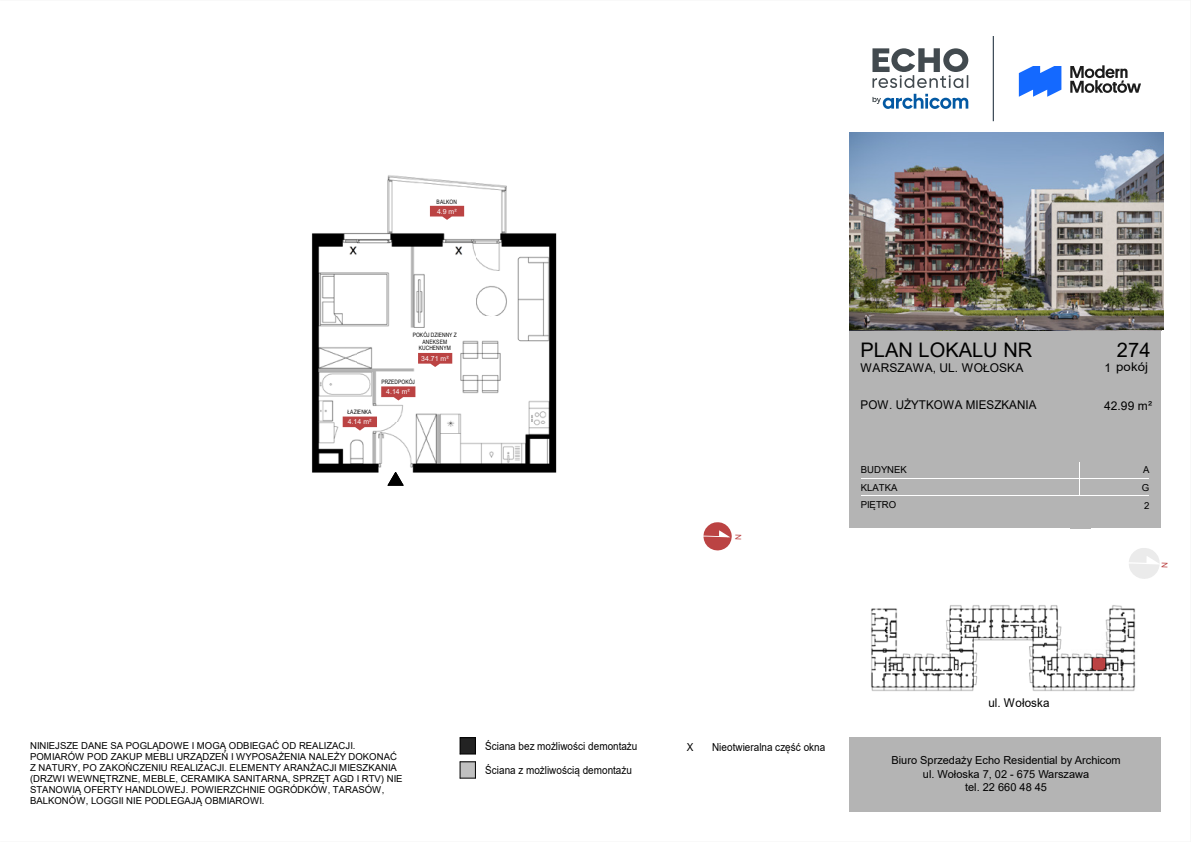
<style>
.page{position:relative;width:1191px;height:842px;background:#fff}
.page>*{position:absolute;margin:0;border:0;box-sizing:border-box;transform-origin:0 0}
.t1{font:20.1px "Arial";color:#000}
.t2{font:12.1px "Arial";letter-spacing:.005em;color:#000}
.t3{font:12.1px "Arial";letter-spacing:.005em;color:#000;scale:.96 1}
.t4{font:12px/13.5px "Arial";letter-spacing:.005em;color:#000;text-align:center}
.t5{font:11px/24px "Arial";color:#000;scale:.9 1}
.t6{font:11px/13.2px "Arial";color:#000;text-align:center}
.t7{font:9.6px/10.9px "Arial";color:#000}
.t8{font:7px "Arial";letter-spacing:.015em;color:#fcfcfc}
.t9{font:6px/6.9px "Arial Narrow";letter-spacing:.01em;color:#000;text-align:center}
</style>
<div class="page">
<img style="left:311px;top:132px;width:853px;height:647px">
<svg style="left:418px;top:353px;width:34px;height:14px"></svg>
<svg style="left:381px;top:386px;width:34px;height:14px"></svg>
<svg style="left:343px;top:417px;width:34px;height:14px"></svg>
<svg style="left:430px;top:206px;width:34px;height:14px"></svg>
<img style="left:849px;top:132px;width:312px;height:199px">
<hr style="left:0;top:0;width:1191px;height:1px;background:#f5f5f5">
<hr style="left:1190px;top:0;width:1px;height:842px;background:#f5f5f5">
<hr style="left:0;top:841px;width:1191px;height:1px;background:#f5f5f5">
<div style="left:792px;top:115px;width:57px;height:241px;background:#fff"></div>
<svg style="left:460px;top:762px;width:16px;height:17px"></svg>
<svg style="left:460px;top:738px;width:16px;height:17px"></svg>
<div style="left:849px;top:738px;width:312px;height:74px;background:#b4b4b4"></div>
<div style="left:861px;top:461px;width:218px;height:17px;background:#b4b4b4"></div>
<div style="left:1081px;top:461px;width:69px;height:17px;background:#b4b4b4"></div>
<div style="left:1150px;top:461px;width:11px;height:50px;background:#b4b4b4"></div>
<div style="left:1081px;top:479px;width:80px;height:16px;background:#b4b4b4"></div>
<div style="left:861px;top:479px;width:218px;height:16px;background:#b4b4b4"></div>
<div style="left:849px;top:461px;width:12px;height:50px;background:#b4b4b4"></div>
<div style="left:1070px;top:512px;width:21px;height:16px;background:#b4b4b4"></div>
<div style="left:1081px;top:496px;width:80px;height:32px;background:#b4b4b4"></div>
<div style="left:849px;top:496px;width:230px;height:32px;background:#b4b4b4"></div>
<div style="left:849px;top:331px;width:312px;height:130px;background:#b4b4b4"></div>
<svg style="left:388px;top:472px;width:15px;height:14px"></svg>
<svg style="left:873px;top:94px;width:95px;height:15px"></svg>
<svg style="left:872px;top:48px;width:96px;height:40px"></svg>
<hr style="left:993px;top:36px;width:1px;height:85px;background:#3d4a57">
<svg style="left:1070px;top:65px;width:71px;height:28px"></svg>
<svg style="left:1019px;top:66px;width:42px;height:31px"></svg>
<svg style="left:1129px;top:548px;width:35px;height:31px"></svg>
<svg style="left:703px;top:522px;width:40px;height:28px"></svg>
<p class="t9" style="left:437px;top:198px;width:22px">BALKON</p>
<p class="t8" style="left:437px;top:207px;width:21px">4.9 m²</p>
<p class="t9" style="left:347px;top:408px;width:26px">ŁAZIENKA</p>
<p class="t8" style="left:348px;top:417px;width:25px">4.14 m²</p>
<p class="t9" style="left:413px;top:331px;width:46px">POKÓJ DZIENNY Z<br>ANEKSEM<br>KUCHENNYM</p>
<p class="t8" style="left:421px;top:353px;width:29px">34.71 m²</p>
<p class="t9" style="left:381px;top:378px;width:35px">PRZEDPOKÓJ</p>
<p class="t8" style="left:386px;top:387px;width:25px">4.14 m²</p>
<h1 class="t1" style="left:861px;top:336px;width:173px">PLAN LOKALU NR</h1>
<p class="t2" style="left:861px;top:359px;width:164px">WARSZAWA, UL. WOŁOSKA</p>
<p class="t3" style="left:861px;top:396px;width:185px">POW. UŻYTKOWA MIESZKANIA</p>
<p class="t7" style="left:861px;top:461px;width:48px;line-height:17.3px">BUDYNEK<br>KLATKA<br>PIĘTRO</p>
<h1 class="t1" style="left:1117px;top:336px;width:35px">274</h1>
<p class="t2" style="left:1105px;top:359px;width:45px">1 pokój</p>
<p class="t2" style="left:1104px;top:398px;width:50px">42.99 m²</p>
<p class="t7" style="left:1142px;top:461px;width:9px;line-height:17.9px;text-align:justify">A G 2</p>
<p class="t7" style="left:30px;top:740px;width:374px">NINIEJSZE DANE SA POGLĄDOWE I MOGĄ ODBIEGAĆ OD REALIZACJI.<br>POMIARÓW POD ZAKUP MEBLI URZĄDZEŃ I WYPOSAŻENIA NALEŻY DOKONAĆ Z NATURY, PO ZAKOŃCZENIU REALIZACJI. ELEMENTY ARANŻACJI MIESZKANIA (DRZWI WEWNĘTRZNE, MEBLE, CERAMIKA SANITARNA, SPRZĘT AGD I RTV) NIE STANOWIĄ OFERTY HANDLOWEJ. POWIERZCHNIE OGRÓDKÓW, TARASÓW, BALKONÓW, LOGGII NIE PODLEGAJĄ OBMIAROWI.</p>
<p class="t5" style="left:485px;top:734px;width:171px">Ściana bez możliwości demontażu<br>Ściana z możliwością demontażu</p>
<p class="t5" style="left:687px;top:735px;width:9px">X</p>
<p class="t5" style="left:712px;top:735px;width:128px">Nieotwieralna część okna</p>
<p class="t3" style="left:988px;top:695px;width:65px">ul. Wołoska</p>
<p class="t4" style="left:899px;top:752px;width:210px">Biuro Sprzedaży Echo Investment S.A. ul. Wołoska 7, 02 - 675 Warszawa<br>tel. 22 660 48 45</p>
<p class="t6" style="left:891px;top:754px;width:231px">Biuro Sprzedaży Echo Residential by Archicom ul. Wołoska 7, 02 - 675 Warszawa<br>tel. 22 660 48 45</p>
</div>
